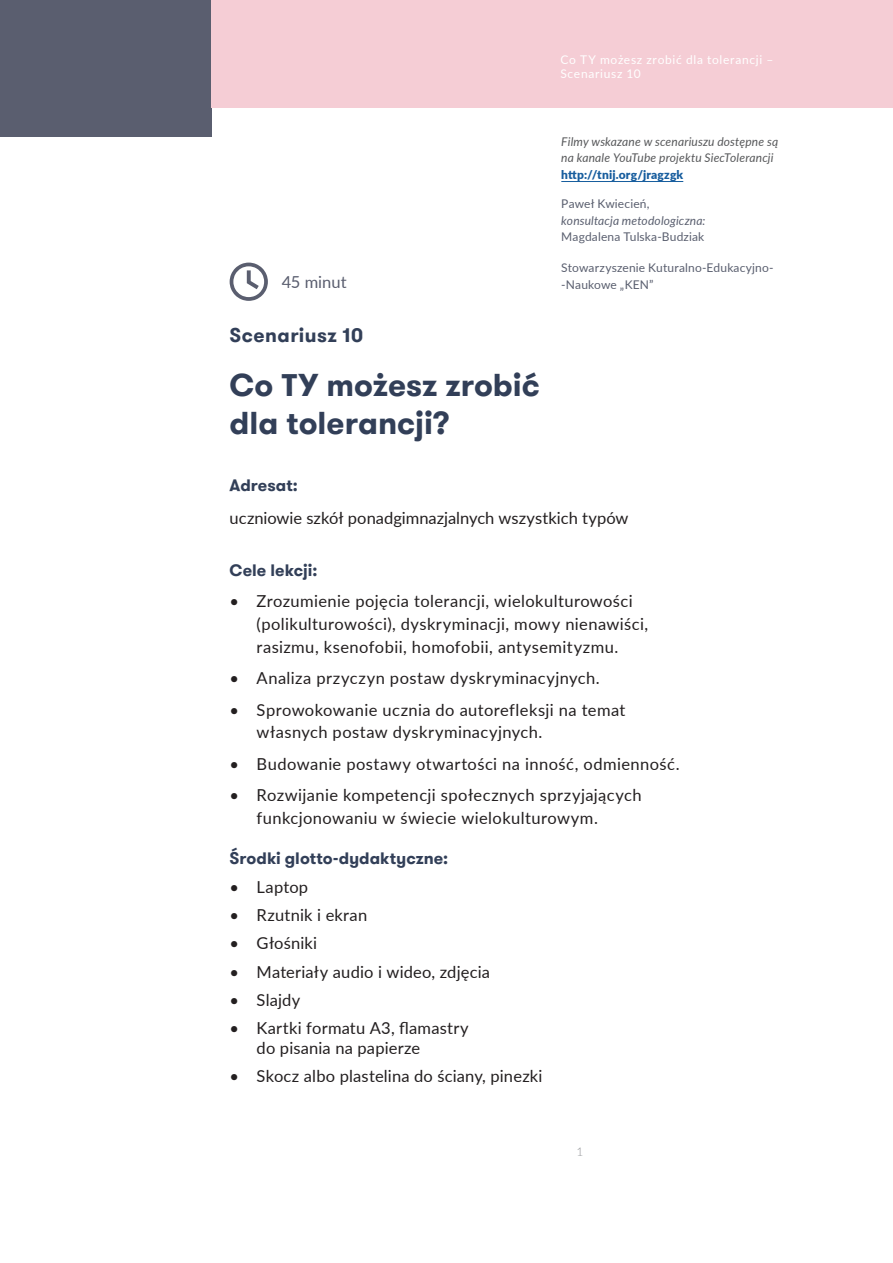
<style>
.page{position:relative;width:893px;height:1263px;background:#fff}
.page>*{position:absolute;margin:0;border:0;box-sizing:border-box;transform-origin:0 0}
.Rozdział{font:700 31.5px/37.8px "GT Walsheim";color:#323f58}
.Podrozdział{font:700 19.5px "GT Walsheim";letter-spacing:.025em;color:#323f58}
.Styl_akapitowy_1{font:16.5px/22.8px "Lato";letter-spacing:.025em;color:#231f20}
.Styl_akapitowy_1-2{font:16.5px "Lato";color:#231f20}
.nagłówki_śródtekstow{font:700 16.5px "GT Walsheim";color:#323f58}
.Styl_akapitowy_1-3{font:16.5px "Lato";color:#5a5e6f}
.dopisek{font:12px/16.5px "Lato";letter-spacing:.015em;color:#5a5f6f}
.dopisek-2{font:italic 12px/16.5px "Lato";letter-spacing:.015em;color:#57585a}
.t1{font:12px/14.4px "Lato";letter-spacing:.06em;color:#fff}
.t2{font:300 12px "Lato";color:#939598}
.s1{font-weight:900;font-style:normal;color:#175d9e}
.s2{font-style:italic}
</style>
<div class="page">
<div style="left:0;top:0;width:212px;height:136px;background:#5a5e6f"></div>
<div style="left:212px;top:0;width:681px;height:108px;background:#f5cdd5"></div>
<svg style="left:230px;top:263px;width:38px;height:38px"></svg>
<hr style="left:561px;top:181px;width:122px;height:1px;background:#175d9e">
<p class="t1" style="left:560px;top:52px;width:215px">Co TY możesz zrobić dla tolerancji –<br>Scenariusz 10</p>
<p class="Styl_akapitowy_1-3" style="left:282px;top:270px;width:66px">45 minut</p>
<p class="Podrozdział" style="left:230px;top:322px;width:135px">Scenariusz 10</p>
<p class="Rozdział" style="left:230px;top:366px;width:312px">Co TY możesz zrobić dla tolerancji?</p>
<p class="dopisek-2" style="left:561px;top:133px;width:218px">Filmy wskazane w scenariuszu dostępne są na kanale YouTube projektu SiecTolerancji <span class="s1">http://tnij.org/jragzgk</span></p>
<p class="dopisek" style="left:561px;top:195px;width:146px">Paweł Kwiecień, <span class="s2">konsultacja metodologiczna:<br></span>Magdalena Tulska-Budziak</p>
<p class="dopisek" style="left:561px;top:259px;width:214px">Stowarzyszenie Kuturalno-Edukacyjno--Naukowe „KEN”</p>
<p class="nagłówki_śródtekstow" style="left:230px;top:474px;width:70px">Adresat:</p>
<p class="Styl_akapitowy_1-2" style="left:230px;top:506px;width:400px">uczniowie szkół ponadgimnazjalnych wszystkich typów</p>
<p class="nagłówki_śródtekstow" style="left:230px;top:559px;width:89px">Cele lekcji:</p>
<p class="Styl_akapitowy_1" style="left:257px;top:589px;width:393px;text-indent:-27px">• Zrozumienie pojęcia tolerancji, wielokulturowości (polikulturowości), dyskryminacji, mowy nienawiści, rasizmu, ksenofobii, homofobii, antysemityzmu.</p>
<p class="Styl_akapitowy_1" style="left:230px;top:666px;width:372px">• Analiza przyczyn postaw dyskryminacyjnych.</p>
<p class="Styl_akapitowy_1" style="left:257px;top:697px;width:370px;text-indent:-27px">• Sprowokowanie ucznia do autorefleksji na temat własnych postaw dyskryminacyjnych.</p>
<p class="Styl_akapitowy_1" style="left:230px;top:752px;width:451px">• Budowanie postawy otwartości na inność, odmienność.</p>
<p class="Styl_akapitowy_1" style="left:257px;top:783px;width:387px;text-indent:-27px">• Rozwijanie kompetencji społecznych sprzyjających funkcjonowaniu w świecie wielokulturowym.</p>
<p class="nagłówki_śródtekstow" style="left:230px;top:848px;width:220px">Środki glotto-dydaktyczne:</p>
<p class="Styl_akapitowy_1" style="left:230px;top:874px;width:80px">• Laptop</p>
<p class="Styl_akapitowy_1" style="left:230px;top:903px;width:139px">• Rzutnik i ekran</p>
<p class="Styl_akapitowy_1" style="left:230px;top:931px;width:89px">• Głośniki</p>
<p class="Styl_akapitowy_1" style="left:230px;top:959px;width:262px">• Materiały audio i wideo, zdjęcia</p>
<p class="Styl_akapitowy_1" style="left:230px;top:988px;width:72px">• Slajdy</p>
<p class="Styl_akapitowy_1" style="left:257px;top:1018px;width:213px;line-height:19.8px;text-indent:-27px">• Kartki formatu A3, flamastry do pisania na papierze</p>
<p class="Styl_akapitowy_1" style="left:230px;top:1064px;width:314px">• Skocz albo plastelina do ściany, pinezki</p>
<p class="t2" style="left:577px;top:1143px;width:8px">1</p>
</div>
